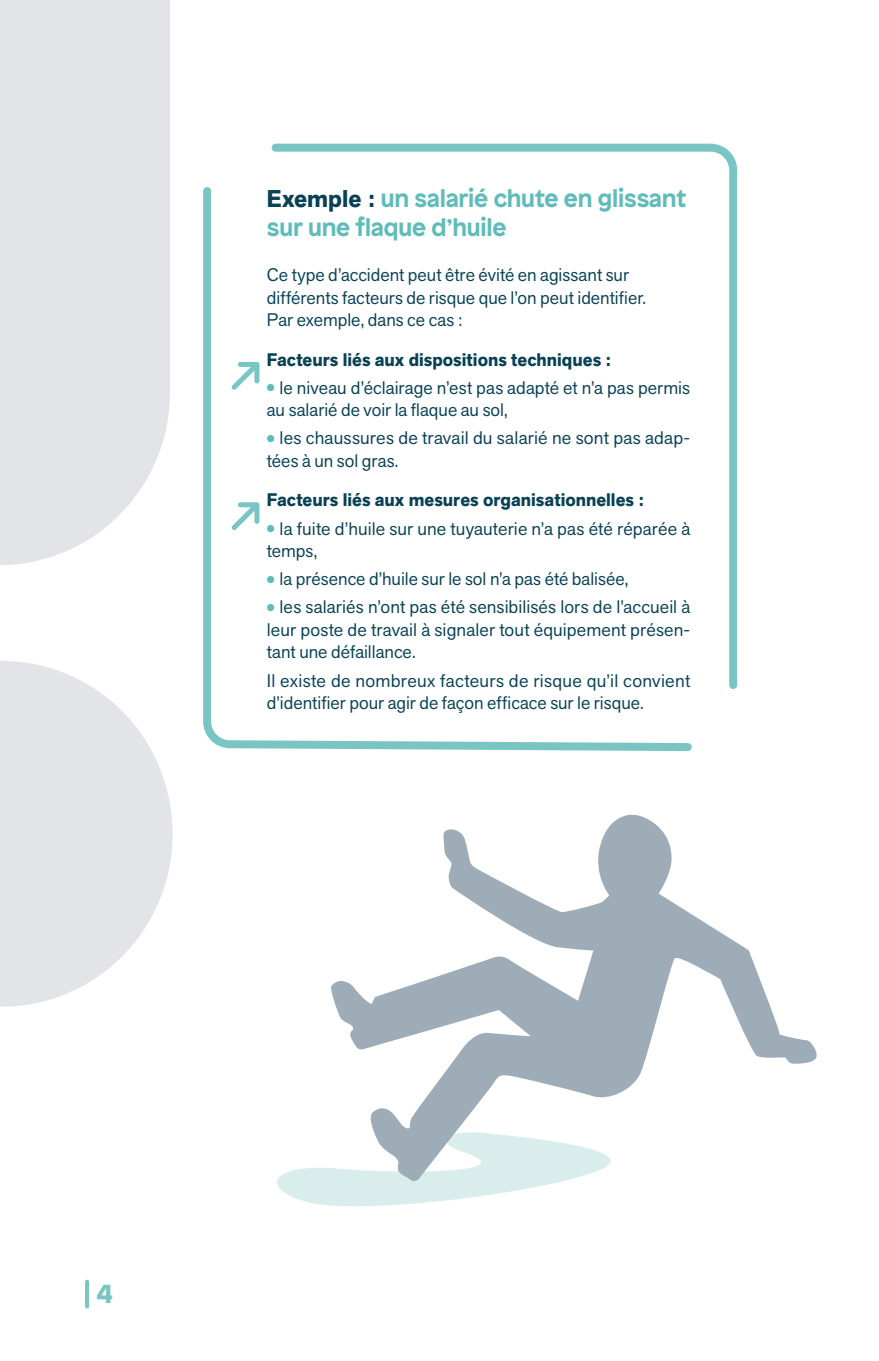
<style>
.page{position:relative;width:879px;height:1361px;background:#fff}
.page>*{position:absolute;margin:0;border:0;box-sizing:border-box;transform-origin:0 0}
.t1{font:900 26px "Patron";color:#79c5c4}
.t2{font:700 24px/28.8px "Patron";letter-spacing:-.01em;color:#60bcb9}
.t3{font:18px/22.4px "Akzid Grtsk Next";letter-spacing:.005em;color:#094155}
.t4{font:700 18px "Akzid Grtsk Next";color:#094155}
.s1{font-family:"Akzid Grtsk Next";color:#094155}
.s2{color:#60bcb9}
</style>
<div class="page">
<hr style="left:85px;top:1281px;width:4px;height:25px;background:#79c5c4">
<svg style="left:0;top:661px;width:173px;height:345px;fill:#e2e4e8"></svg>
<div style="left:0;top:0;width:170px;height:565px;background:#e2e4e8"></div>
<svg style="left:271px;top:143px;width:467px;height:546px"></svg>
<svg style="left:203px;top:183px;width:493px;height:569px"></svg>
<svg style="left:277px;top:1168px;width:281px;height:39px"></svg>
<svg style="left:330px;top:814px;width:487px;height:368px"></svg>
<h2 class="t2" style="left:267px;top:182px;width:421px"><span class="s1">Exemple :</span> un salarié chute en glissant sur une flaque d’huile</h2>
<p class="t3" style="left:267px;top:263px;width:381px">Ce type d’accident peut être évité en agissant sur différents facteurs de risque que l’on peut identifier.<br>Par exemple, dans ce cas :</p>
<p class="t4" style="left:267px;top:347px;width:345px">Facteurs liés aux dispositions techniques :</p>
<p class="t3" style="left:267px;top:376px;width:425px"><span class="s2">●</span> le niveau d’éclairage n’est pas adapté et n’a pas permis au salarié de voir la flaque au sol,</p>
<p class="t3" style="left:267px;top:427px;width:425px"><span class="s2">●</span> les chaussures de travail du salarié ne sont pas adap&shy;tées à un sol gras.</p>
<p class="t4" style="left:267px;top:488px;width:378px">Facteurs liés aux mesures organisationnelles :</p>
<p class="t3" style="left:267px;top:517px;width:425px"><span class="s2">●</span> la fuite d’huile sur une tuyauterie n’a pas été réparée à temps,</p>
<p class="t3" style="left:267px;top:567px;width:363px"><span class="s2">●</span> la présence d’huile sur le sol n’a pas été balisée,</p>
<p class="t3" style="left:267px;top:596px;width:425px;text-align:justify"><span class="s2">●</span> les salariés n’ont pas été sensibilisés lors de l’accueil à leur poste de travail à signaler tout équipement présen&shy;tant une défaillance.</p>
<p class="t3" style="left:267px;top:669px;width:425px">Il existe de nombreux facteurs de risque qu’il convient d’identifier pour agir de façon efficace sur le risque.</p>
<h1 class="t1" style="left:96px;top:1271px;width:18px">4</h1>
</div>
